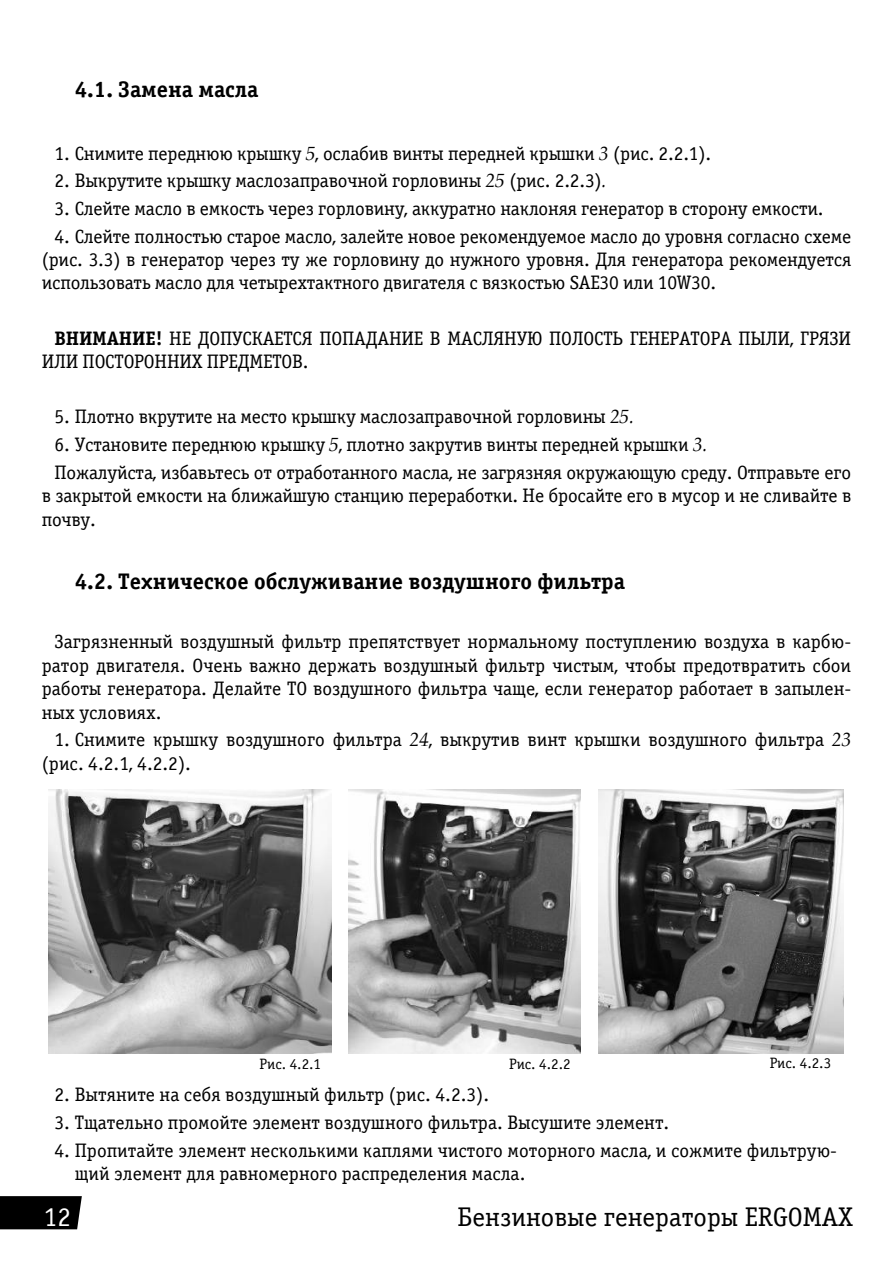
<style>
.page{position:relative;width:893px;height:1263px;background:#fff}
.page>*{position:absolute;margin:0;border:0;box-sizing:border-box;transform-origin:0 0}
.t1{font:27px "Officina Serif CTT";color:#000}
.t2{font:27px "Officina Serif CTT";color:#fff}
.t3{font:700 22.5px "Officina Serif CTT";color:#000}
.t4{font:19.5px/23.4px "Officina Serif CTT";letter-spacing:-.01em;color:#000}
.t5{font:15px "Officina Serif CTT";color:#000}
.s1{font-family:"Book Antiqua";font-style:italic}
.s2{font-weight:700}
</style>
<div class="page">
<div style="left:0;top:1196px;width:82px;height:33px;background:#000"></div>
<img style="left:48px;top:789px;width:284px;height:265px">
<img style="left:349px;top:789px;width:231px;height:265px">
<img style="left:598px;top:789px;width:245px;height:265px">
<p class="t3" style="left:75px;top:76px;width:185px">4.1. Замена масла</p>
<p class="t4" style="left:54px;top:142px;width:658px">1. Снимите переднюю крышку <span class="s1">5</span>, ослабив винты передней крышки <span class="s1">3</span> (рис. 2.2.1).</p>
<p class="t4" style="left:54px;top:169px;width:553px">2. Выкрутите крышку маслозаправочной горловины <span class="s1">25</span> (рис. 2.2.3)<span class="s1">.</span></p>
<p class="t4" style="left:54px;top:197px;width:771px">3. Слейте масло в емкость через горловину, аккуратно наклоняя генератор в сторону емкости.</p>
<p class="t4" style="left:42px;top:225px;width:811px;text-align:justify;text-indent:13px">4. Слейте полностью старое масло, залейте новое рекомендуемое масло до уровня согласно схеме (рис. 3.3) в генератор через ту же горловину до нужного уровня. Для генератора рекомендуется использовать масло для четырехтактного двигателя с вязкостью SAE30 или 10W30.</p>
<p class="t4" style="left:42px;top:327px;width:811px;text-indent:13px"><span class="s2">ВНИМАНИЕ!</span> НЕ ДОПУСКАЕТСЯ ПОПАДАНИЕ В МАСЛЯНУЮ ПОЛОСТЬ ГЕНЕРАТОРА ПЫЛИ, ГРЯЗИ<br>ИЛИ ПОСТОРОННИХ ПРЕДМЕТОВ.</p>
<p class="t4" style="left:54px;top:406px;width:581px">5. Плотно вкрутите на место крышку маслозаправочной горловины <span class="s1">25.</span></p>
<p class="t4" style="left:54px;top:431px;width:798px;line-height:27.6px">6. Установите переднюю крышку <span class="s1">5</span>, плотно закрутив винты передней крышки <span class="s1">3.<br></span>Пожалуйста, избавьтесь от отработанного масла, не загрязняя окружающую среду. Отправьте его</p>
<p class="t4" style="left:42px;top:484px;width:811px">в закрытой емкости на ближайшую станцию переработки. Не бросайте его в мусор и не сливайте в почву.</p>
<p class="t3" style="left:75px;top:568px;width:552px">4.2. Техническое обслуживание воздушного фильтра</p>
<p class="t4" style="left:42px;top:630px;width:811px;text-align:justify;text-indent:13px">Загрязненный воздушный фильтр препятствует нормальному поступлению воздуха в карбю&shy;ратор двигателя. Очень важно держать воздушный фильтр чистым, чтобы предотвратить сбои работы генератора. Делайте ТО воздушного фильтра чаще, если генератор работает в запылен&shy;ных условиях.</p>
<p class="t4" style="left:42px;top:728px;width:811px;text-indent:13px">1. Снимите крышку воздушного фильтра <span class="s1">24</span>, выкрутив винт крышки воздушного фильтра <span class="s1">23 </span>(рис. 4.2.1, 4.2.2).</p>
<p class="t5" style="left:260px;top:1055px;width:63px">Рис. 4.2.1</p>
<p class="t5" style="left:509px;top:1055px;width:63px">Рис. 4.2.2</p>
<p class="t5" style="left:770px;top:1055px;width:63px">Рис. 4.2.3</p>
<p class="t4" style="left:54px;top:1083px;width:436px">2. Вытяните на себя воздушный фильтр (рис. 4.2.3).</p>
<p class="t4" style="left:54px;top:1111px;width:616px">3. Тщательно промойте элемент воздушного фильтра. Высушите элемент.</p>
<p class="t4" style="left:75px;top:1139px;width:764px;text-indent:-20px">4. Пропитайте элемент несколькими каплями чистого моторного масла, и сожмите фильтрую&shy;щий элемент для равномерного распределения масла.</p>
<h1 class="t2" style="left:44px;top:1202px;width:28px">12</h1>
<h1 class="t1" style="left:457px;top:1202px;width:398px">Бензиновые генераторы ERGOMAX</h1>
</div>
